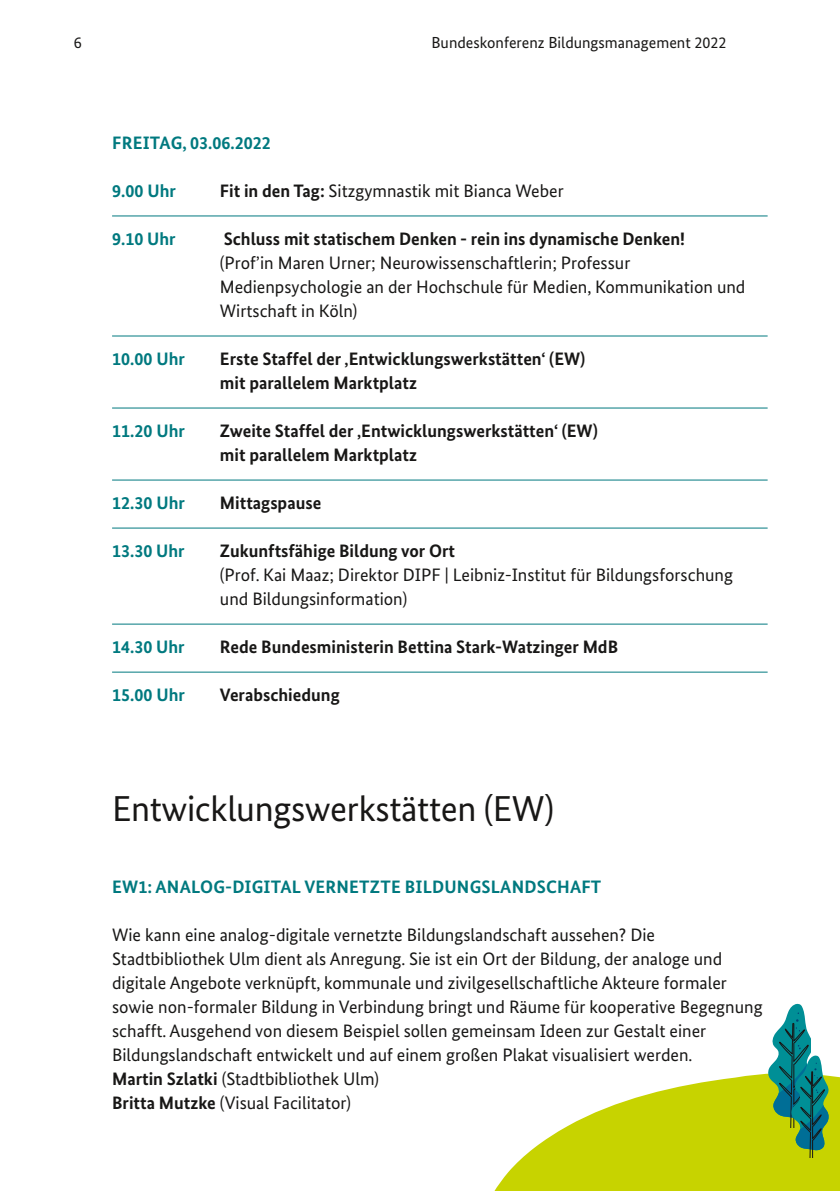
<style>
.page{position:relative;width:840px;height:1191px;background:#fff}
.page>*{position:absolute;margin:0;border:0;box-sizing:border-box;transform-origin:0 0}
.t1{font:36px "Bundes Sans";letter-spacing:-.01em;color:#181716}
.t2{font:18px/24px "Bundes Sans";color:#181716}
.t3{font:700 18px/24px "Bundes Sans";color:#181716}
.t4{font:700 18px "Bundes Sans";color:#00797f}
.t5{font:16px "Bundes Sans";color:#181716}
.s1{font-weight:700}
</style>
<div class="page">
<svg style="left:494px;top:1073px;width:345px;height:118px;fill:#c7d300"></svg>
<svg style="left:767px;top:1003px;width:61px;height:154px"></svg>
<hr style="left:112px;top:215px;width:655px;height:1px;background:#00797f">
<hr style="left:112px;top:335px;width:655px;height:1px;background:#00797f">
<hr style="left:112px;top:407px;width:655px;height:1px;background:#00797f">
<hr style="left:112px;top:479px;width:655px;height:1px;background:#00797f">
<hr style="left:112px;top:527px;width:655px;height:1px;background:#00797f">
<hr style="left:112px;top:623px;width:655px;height:1px;background:#00797f">
<hr style="left:112px;top:671px;width:655px;height:1px;background:#00797f">
<p class="t5" style="left:74px;top:33px;width:9px">6</p>
<p class="t5" style="left:431px;top:33px;width:296px">Bundeskonferenz Bildungsmanagement 2022</p>
<p class="t4" style="left:112px;top:132px;width:160px">FREITAG, 03.06.2022</p>
<p class="t4" style="left:112px;top:180px;width:65px">9.00 Uhr</p>
<p class="t2" style="left:220px;top:178px;width:345px"><span class="s1">Fit in den Tag:</span> Sitzgymnastik mit Bianca Weber</p>
<p class="t4" style="left:112px;top:228px;width:65px">9.10 Uhr</p>
<p class="t3" style="left:223px;top:226px;width:462px">Schluss mit statischem Denken - rein ins dynamische Denken!</p>
<p class="t2" style="left:220px;top:250px;width:526px">(Prof’in Maren Urner; Neurowissenschaftlerin; Professur<br>Medienpsychologie an der Hochschule für Medien, Kommunikation und<br>Wirtschaft in Köln)</p>
<p class="t4" style="left:112px;top:348px;width:74px">10.00 Uhr</p>
<p class="t3" style="left:220px;top:346px;width:366px">Erste Staffel der ‚Entwicklungswerkstätten‘ (EW) mit parallelem Marktplatz</p>
<p class="t4" style="left:112px;top:420px;width:74px">11.20 Uhr</p>
<p class="t3" style="left:220px;top:418px;width:379px">Zweite Staffel der ‚Entwicklungswerkstätten‘ (EW) mit parallelem Marktplatz</p>
<p class="t4" style="left:112px;top:492px;width:74px">12.30 Uhr</p>
<p class="t3" style="left:220px;top:490px;width:103px">Mittagspause</p>
<p class="t4" style="left:112px;top:540px;width:74px">13.30 Uhr</p>
<p class="t3" style="left:220px;top:538px;width:236px">Zukunftsfähige Bildung vor Ort</p>
<p class="t2" style="left:220px;top:562px;width:514px">(Prof. Kai Maaz; Direktor DIPF | Leibniz-Institut für Bildungsforschung und Bildungsinformation)</p>
<p class="t4" style="left:112px;top:636px;width:74px">14.30 Uhr</p>
<p class="t3" style="left:220px;top:634px;width:399px">Rede Bundesministerin Bettina Stark-Watzinger MdB</p>
<p class="t4" style="left:112px;top:684px;width:74px">15.00 Uhr</p>
<p class="t3" style="left:220px;top:682px;width:121px">Verabschiedung</p>
<h1 class="t1" style="left:112px;top:786px;width:443px">Entwicklungswerkstätten (EW)</h1>
<p class="t4" style="left:112px;top:876px;width:490px">EW1: ANALOG-DIGITAL VERNETZTE BILDUNGSLANDSCHAFT</p>
<p class="t2" style="left:112px;top:922px;width:651px">Wie kann eine analog-digitale vernetzte Bildungslandschaft aussehen? Die Stadtbibliothek Ulm dient als Anregung. Sie ist ein Ort der Bildung, der analoge und digitale Angebote verknüpft, kommunale und zivilgesellschaftliche Akteure formaler sowie non-formaler Bildung in Verbindung bringt und Räume für kooperative Begegnung schafft. Ausgehend von diesem Beispiel sollen gemeinsam Ideen zur Gestalt einer Bildungslandschaft entwickelt und auf einem großen Plakat visualisiert werden.<br><span class="s1">Martin Szlatki</span> (Stadtbibliothek Ulm)<br><span class="s1">Britta Mutzke</span> (Visual Facilitator)</p>
</div>
